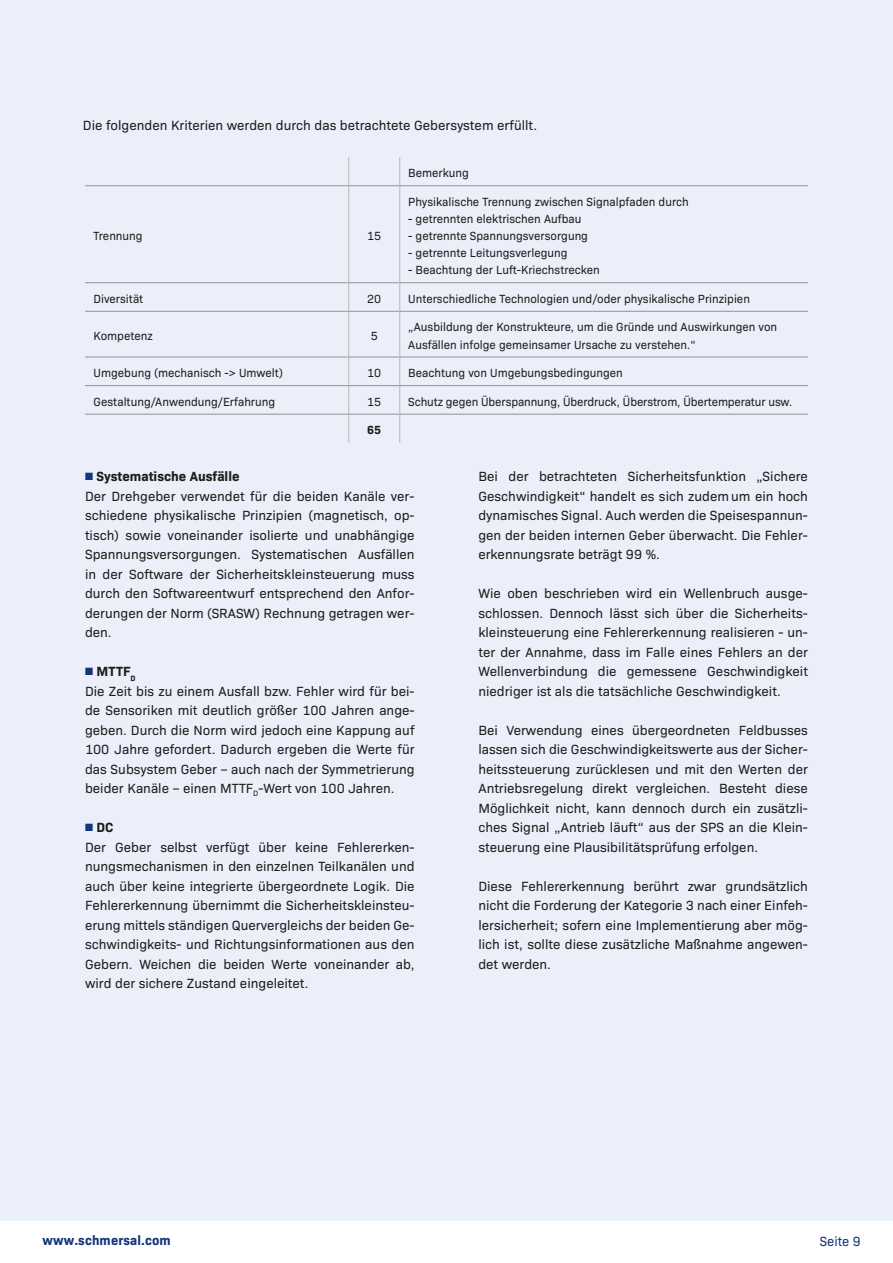
<style>
.page{position:relative;width:893px;height:1263px;background:#fff}
.page>*{position:absolute;margin:0;border:0;box-sizing:border-box;transform-origin:0 0}
.t1{font:13.5px/19.5px "Bio Sans";color:#1d1d1b;text-align:justify}
.t2{font:700 13.5px "Bio Sans";letter-spacing:.01em;color:#13357a}
.t3{font:13.5px "Bio Sans";color:#13357a}
.t4{font:12px/17.1px "Bio Sans";color:#1d1d1b}
.t5{font:700 12px "Bio Sans";color:#1d1d1b}
.s1{color:#13357a}
.s2{font-weight:700}
</style>
<div class="page">
<div style="left:0;top:0;width:893px;height:1220px;background:#eaeffa"></div>
<svg style="left:348px;top:157px;width:1px;height:28px"></svg>
<svg style="left:399px;top:157px;width:1px;height:28px"></svg>
<hr style="left:348px;top:186px;width:1px;height:96px;background:#bdbdbc">
<hr style="left:399px;top:186px;width:1px;height:96px;background:#bdbdbc">
<svg style="left:348px;top:283px;width:1px;height:28px"></svg>
<svg style="left:399px;top:283px;width:1px;height:28px"></svg>
<hr style="left:348px;top:312px;width:1px;height:44px;background:#bdbdbc">
<hr style="left:399px;top:312px;width:1px;height:44px;background:#bdbdbc">
<svg style="left:348px;top:358px;width:1px;height:85px"></svg>
<svg style="left:399px;top:358px;width:1px;height:85px"></svg>
<hr style="left:85px;top:185px;width:264px;height:1px;background:#9d9d9d">
<hr style="left:349px;top:185px;width:51px;height:1px;background:#9d9d9d">
<hr style="left:400px;top:185px;width:408px;height:1px;background:#9d9d9d">
<hr style="left:85px;top:282px;width:264px;height:1px;background:#9d9d9d">
<hr style="left:349px;top:282px;width:51px;height:1px;background:#9d9d9d">
<hr style="left:400px;top:282px;width:408px;height:1px;background:#9d9d9d">
<hr style="left:85px;top:311px;width:264px;height:1px;background:#9d9d9d">
<hr style="left:349px;top:311px;width:51px;height:1px;background:#9d9d9d">
<hr style="left:400px;top:311px;width:408px;height:1px;background:#9d9d9d">
<hr style="left:85px;top:356px;width:264px;height:2px;background:#9d9d9d">
<hr style="left:349px;top:356px;width:51px;height:2px;background:#9d9d9d">
<hr style="left:400px;top:356px;width:408px;height:2px;background:#9d9d9d">
<hr style="left:85px;top:385px;width:264px;height:1px;background:#9d9d9d">
<hr style="left:349px;top:385px;width:51px;height:1px;background:#9d9d9d">
<hr style="left:400px;top:385px;width:408px;height:1px;background:#9d9d9d">
<hr style="left:85px;top:414px;width:264px;height:1px;background:#9d9d9d">
<hr style="left:349px;top:414px;width:51px;height:1px;background:#9d9d9d">
<hr style="left:400px;top:414px;width:408px;height:1px;background:#9d9d9d">
<p class="t1" style="left:83px;top:115px;width:456px">Die folgenden Kriterien werden durch das betrachtete Gebersystem erfüllt.</p>
<p class="t4" style="left:94px;top:226px;width:51px">Trennung</p>
<p class="t4" style="left:367px;top:226px;width:16px">15</p>
<p class="t4" style="left:408px;top:164px;width:62px">Bemerkung</p>
<p class="t4" style="left:408px;top:192px;width:282px">Physikalische Trennung zwischen Signalpfaden durch</p>
<p class="t4" style="left:408px;top:209px;width:175px">- getrennten elektrischen Aufbau</p>
<p class="t4" style="left:408px;top:226px;width:181px">- getrennte Spannungsversorgung</p>
<p class="t4" style="left:408px;top:243px;width:161px">- getrennte Leitungsverlegung</p>
<p class="t4" style="left:408px;top:261px;width:193px">- Beachtung der Luft-Kriechstrecken</p>
<p class="t4" style="left:94px;top:289px;width:51px">Diversität</p>
<p class="t4" style="left:367px;top:289px;width:16px">20</p>
<p class="t4" style="left:408px;top:289px;width:343px">Unterschiedliche Technologien und/oder physikalische Prinzipien</p>
<p class="t4" style="left:94px;top:326px;width:61px">Kompetenz</p>
<p class="t4" style="left:371px;top:326px;width:9px">5</p>
<p class="t4" style="left:408px;top:318px;width:370px">„Ausbildung der Konstrukteure, um die Gründe und Auswirkungen von<br>Ausfällen infolge gemeinsamer Ursache zu verstehen.“</p>
<p class="t4" style="left:94px;top:363px;width:191px">Umgebung (mechanisch -&gt; Umwelt)</p>
<p class="t4" style="left:367px;top:363px;width:16px">10</p>
<p class="t4" style="left:408px;top:363px;width:216px">Beachtung von Umgebungsbedingungen</p>
<p class="t4" style="left:94px;top:392px;width:183px">Gestaltung/Anwendung/Erfahrung</p>
<p class="t4" style="left:367px;top:392px;width:16px">15</p>
<p class="t4" style="left:408px;top:392px;width:385px">Schutz gegen Überspannung, Überdruck, Überstrom, Übertemperatur usw.</p>
<p class="t5" style="left:367px;top:421px;width:15px">65</p>
<p class="t1" style="left:85px;top:466px;width:331px;text-align:left"><span class="s1">■</span> <span class="s2">Systematische Ausfälle<br></span>Der Drehgeber verwendet für die beiden Kanäle ver&shy;schiedene physikalische Prinzipien (magnetisch, op&shy;tisch) sowie voneinander isolierte und unabhängige Spannungsversorgungen. Systematischen Ausfällen in der Software der Sicherheitskleinsteuerung muss durch den Softwareentwurf entsprechend den Anfor&shy;derungen der Norm (SRASW) Rechnung getragen wer&shy;den.</p>
<p class="t1" style="left:85px;top:661px;width:331px;text-align:left"><span class="s1">■</span> <span class="s2">MTTF</span><sub>D<br></sub>Die Zeit bis zu einem Ausfall bzw. Fehler wird für bei&shy;de Sensoriken mit deutlich größer 100 Jahren ange&shy;geben. Durch die Norm wird jedoch eine Kappung auf 100 Jahre gefordert. Dadurch ergeben die Werte für das Subsystem Geber – auch nach der Symmetrierung beider Kanäle – einen MTTF<sub>D</sub>-Wert von 100 Jahren.</p>
<p class="t1" style="left:85px;top:817px;width:331px;text-align:left"><span class="s1">■</span> <span class="s2">DC<br></span>Der Geber selbst verfügt über keine Fehlererken&shy;nungsmechanismen in den einzelnen Teilkanälen und auch über keine integrierte übergeordnete Logik. Die Fehlererkennung übernimmt die Sicherheitskleinsteu&shy;erung mittels ständigen Quervergleichs der beiden Ge&shy;schwindigkeits- und Richtungsinformationen aus den Gebern. Weichen die beiden Werte voneinander ab, wird der sichere Zustand eingeleitet.</p>
<p class="t1" style="left:478px;top:466px;width:331px">Bei der betrachteten Sicherheitsfunktion „Sichere Geschwindigkeit“ handelt es sich zudem um ein hoch dynamisches Signal. Auch werden die Speisespannun&shy;gen der beiden internen Geber überwacht. Die Fehler&shy;erkennungsrate beträgt 99 %.</p>
<p class="t1" style="left:478px;top:582px;width:331px">Wie oben beschrieben wird ein Wellenbruch ausge&shy;schlossen. Dennoch lässt sich über die Sicherheits&shy;kleinsteuerung eine Fehlererkennung realisieren - un&shy;ter der Annahme, dass im Falle eines Fehlers an der Wellenverbindung die gemessene Geschwindigkeit niedriger ist als die tatsächliche Geschwindigkeit.</p>
<p class="t1" style="left:478px;top:719px;width:331px">Bei Verwendung eines übergeordneten Feldbusses lassen sich die Geschwindigkeitswerte aus der Sicher&shy;heitssteuerung zurücklesen und mit den Werten der Antriebsregelung direkt vergleichen. Besteht diese Möglichkeit nicht, kann dennoch durch ein zusätzli&shy;ches Signal „Antrieb läuft“ aus der SPS an die Klein&shy;steuerung eine Plausibilitätsprüfung erfolgen.</p>
<p class="t1" style="left:478px;top:875px;width:331px">Diese Fehlererkennung berührt zwar grundsätzlich nicht die Forderung der Kategorie 3 nach einer Einfeh&shy;lersicherheit; sofern eine Implementierung aber mög&shy;lich ist, sollte diese zusätzliche Maßnahme angewen&shy;det werden.</p>
<p class="t2" style="left:43px;top:1230px;width:130px">www.schmersal.com</p>
<p class="t3" style="left:820px;top:1231px;width:43px">Seite 9</p>
</div>
